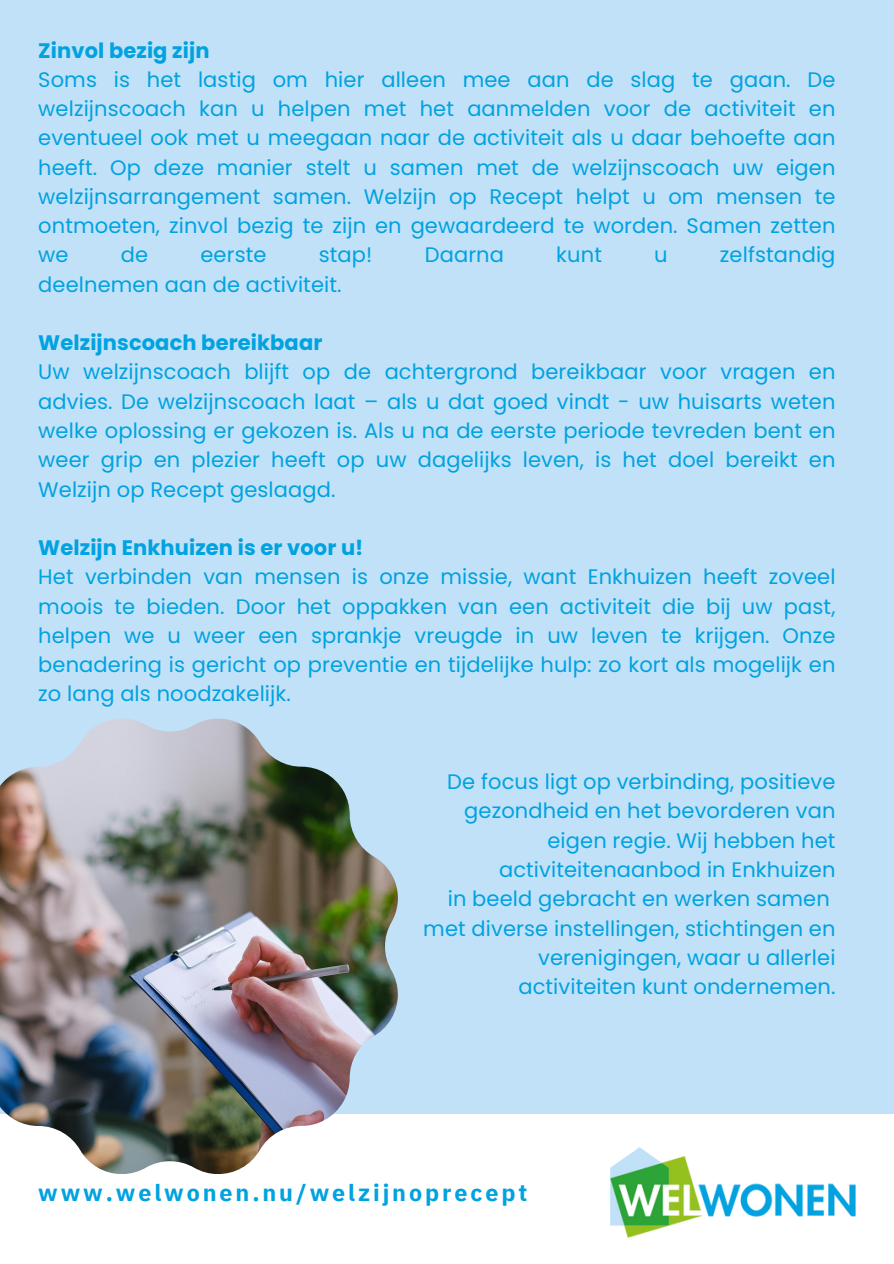
<style>
.page{position:relative;width:894px;height:1264px;background:#fff}
.page>*{position:absolute;margin:0;border:0;box-sizing:border-box;transform-origin:0 0}
.t1{font:700 23.25px "IBM Plex Sans";letter-spacing:.125em;color:#00a2e0}
.t2{font:21px/29.2px "Poppins";letter-spacing:.005em;color:#00a2e0;text-align:justify}
.t3{font:700 21px "Poppins";letter-spacing:.005em;color:#00a2e0}
</style>
<div class="page">
<div style="left:0;top:0;width:893px;height:1263px;background:#c1e1f8"></div>
<div style="left:0;top:1114px;width:893px;height:149px;background:#fff"></div>
<img style="left:610px;top:1147px;width:245px;height:90px">
<img style="left:0;top:718px;width:398px;height:455px">
<p class="t3" style="left:38px;top:35px;width:173px">Zinvol bezig zijn</p>
<p class="t2" style="left:38px;top:65px;width:798px">Soms is het lastig om hier alleen mee aan de slag te gaan. De welzijnscoach kan u helpen met het aanmelden voor de activiteit en eventueel ook met u meegaan naar de activiteit als u daar behoefte aan heeft. Op deze manier stelt u samen met de welzijnscoach uw eigen welzijnsarrangement samen. Welzijn op Recept helpt u om mensen te ontmoeten, zinvol bezig te zijn en gewaardeerd te worden. Samen zetten we</p>
<p class="t2" style="left:121px;top:240px;width:29px">de</p>
<p class="t2" style="left:200px;top:240px;width:67px">eerste</p>
<p class="t2" style="left:319px;top:240px;width:55px">stap!</p>
<p class="t2" style="left:424px;top:240px;width:81px">Daarna</p>
<p class="t2" style="left:556px;top:240px;width:47px">kunt</p>
<p class="t2" style="left:654px;top:240px;width:15px">u</p>
<p class="t2" style="left:719px;top:240px;width:117px">zelfstandig</p>
<p class="t2" style="left:38px;top:270px;width:305px">deelnemen aan de activiteit.</p>
<p class="t3" style="left:38px;top:328px;width:285px">Welzijnscoach bereikbaar</p>
<p class="t2" style="left:38px;top:357px;width:798px">Uw welzijnscoach blijft op de achtergrond bereikbaar voor vragen en advies. De welzijnscoach laat – als u dat goed vindt - uw huisarts weten welke oplossing er gekozen is. Als u na de eerste periode tevreden bent en weer grip en plezier heeft op uw dagelijks leven, is het doel bereikt en Welzijn op Recept geslaagd.</p>
<p class="t3" style="left:38px;top:533px;width:327px">Welzijn Enkhuizen is er voor u!</p>
<p class="t2" style="left:38px;top:562px;width:798px">Het verbinden van mensen is onze missie, want Enkhuizen heeft zoveel moois te bieden. Door het oppakken van een activiteit die bij uw past, helpen we u weer een sprankje vreugde in uw leven te krijgen. Onze benadering is gericht op preventie en tijdelijke hulp: zo kort als mogelijk en zo lang als noodzakelijk.</p>
<p class="t2" style="left:447px;top:767px;width:389px">De focus ligt op verbinding, positieve</p>
<p class="t2" style="left:464px;top:796px;width:372px">gezondheid en het bevorderen van</p>
<p class="t2" style="left:547px;top:825px;width:289px">eigen regie. Wij hebben het</p>
<p class="t2" style="left:499px;top:855px;width:338px">activiteitenaanbod in Enkhuizen</p>
<p class="t2" style="left:447px;top:884px;width:383px">in beeld gebracht en werken samen</p>
<p class="t2" style="left:423px;top:913px;width:413px">met diverse instellingen, stichtingen en</p>
<p class="t2" style="left:538px;top:942px;width:299px">verenigingen, waar u allerlei</p>
<h1 class="t2" style="left:518px;top:972px;width:318px">activiteiten kunt ondernemen.</h1>
<p class="t1" style="left:38px;top:1176px;width:490px">www.welwonen.nu/welzijnoprecept</p>
</div>
